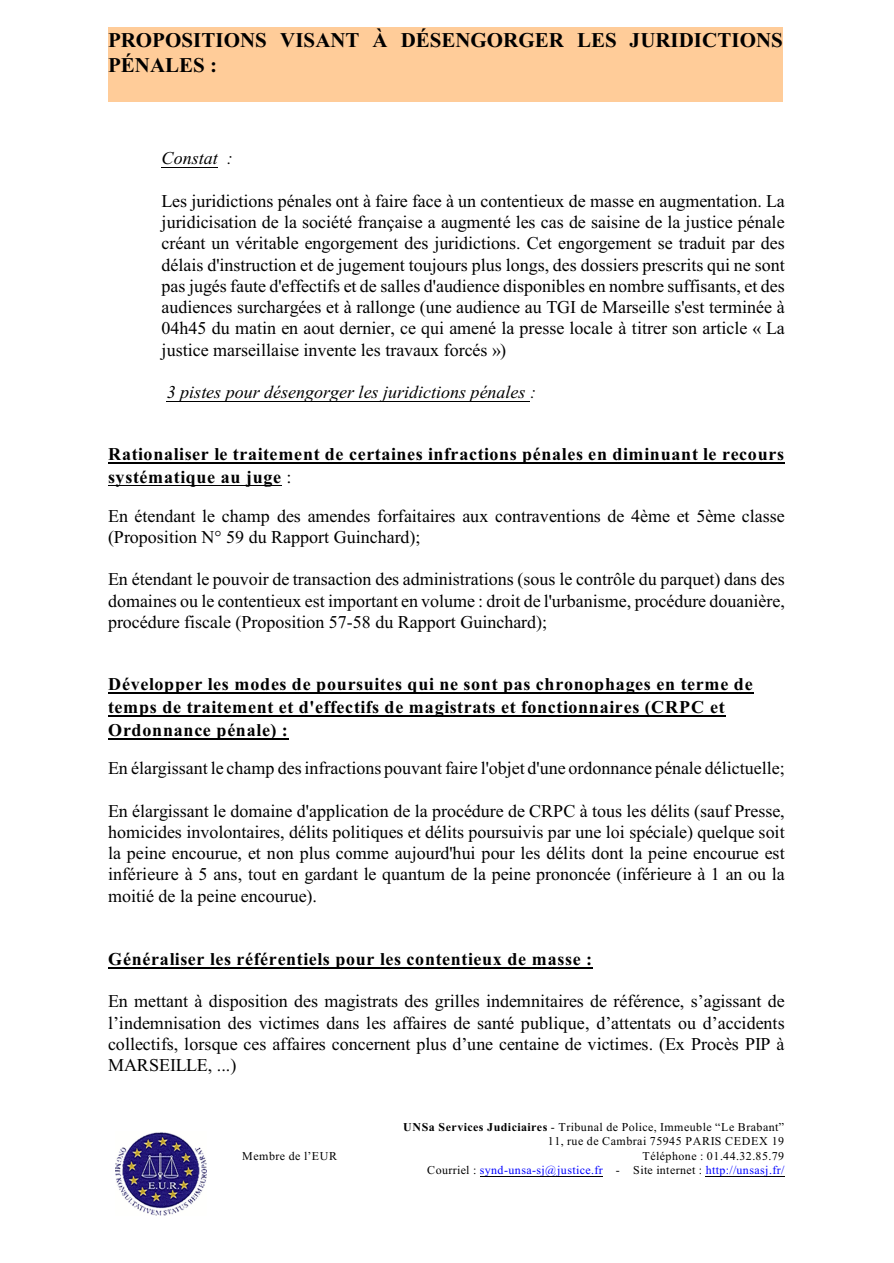
<style>
.page{position:relative;width:894px;height:1263px;background:#fff}
.page>*{position:absolute;margin:0;border:0;box-sizing:border-box;transform-origin:0 0}
.t1{font:700 21px/24.9px "Times New Roman";color:#000}
.t2{font:18px/21.3px "Times New Roman";color:#000;text-align:justify}
.t3{font:700 18px/22.8px "Times New Roman";letter-spacing:.04em;color:#000}
.t4{font:italic 18px "Times New Roman";letter-spacing:.005em;color:#000}
.t5{font:12px/14.4px "Times New Roman";letter-spacing:.03em;color:#000;text-align:right}
.s1{font-weight:400}
.s2{font-weight:700}
.s3{color:#00f}
</style>
<div class="page">
<img style="left:116px;top:1132px;width:91px;height:84px">
<hr style="left:480px;top:1176px;width:123px;height:1px;background:#000">
<hr style="left:706px;top:1176px;width:79px;height:1px;background:#000">
<hr style="left:783px;top:27px;width:1px;height:74px;background:#000">
<hr style="left:108px;top:101px;width:675px;height:1px;background:#000">
<div style="left:108px;top:27px;width:675px;height:50px;background:#fc9"></div>
<div style="left:108px;top:77px;width:675px;height:24px;background:#fc9"></div>
<hr style="left:162px;top:167px;width:56px;height:1px;background:#000">
<hr style="left:167px;top:401px;width:363px;height:1px;background:#000">
<hr style="left:108px;top:463px;width:677px;height:1px;background:#000">
<hr style="left:108px;top:485px;width:174px;height:1px;background:#000">
<hr style="left:108px;top:692px;width:645px;height:2px;background:#000">
<hr style="left:108px;top:715px;width:617px;height:1px;background:#000">
<hr style="left:108px;top:738px;width:180px;height:1px;background:#000">
<hr style="left:108px;top:968px;width:485px;height:1px;background:#000">
<p class="t1" style="left:108px;top:30px;width:676px">PROPOSITIONS VISANT À DÉSENGORGER LES JURIDICTIONS<br>PÉNALES :</p>
<p class="t4" style="left:162px;top:152px;width:73px">Constat :</p>
<p class="t2" style="left:162px;top:192px;width:625px">Les juridictions pénales ont à faire face à un contentieux de masse en augmentation. La juridicisation de la société française a augmenté les cas de saisine de la justice pénale créant un véritable engorgement des juridictions. Cet engorgement se traduit par des délais d'instruction et de jugement toujours plus longs, des dossiers prescrits qui ne sont pas jugés faute d'effectifs et de salles d'audience disponibles en nombre suffisants, et des audiences surchargées et à rallonge (une audience au TGI de Marseille s'est terminée à 04h45 du matin en aout dernier, ce qui amené la presse locale à titrer son article « La justice marseillaise invente les travaux forcés »)</p>
<p class="t4" style="left:167px;top:386px;width:371px">3 pistes pour désengorger les juridictions pénales :</p>
<p class="t3" style="left:108px;top:444px;width:678px">Rationaliser le traitement de certaines infractions pénales en diminuant le recours systématique au juge <span class="s1">:</span></p>
<p class="t2" style="left:108px;top:507px;width:678px">En étendant le champ des amendes forfaitaires aux contraventions de 4ème et 5ème classe (Proposition N° 59 du Rapport Guinchard);</p>
<p class="t2" style="left:108px;top:571px;width:678px">En étendant le pouvoir de transaction des administrations (sous le contrôle du parquet) dans des domaines ou le contentieux est important en volume : droit de l'urbanisme, procédure douanière, procédure fiscale (Proposition 57-58 du Rapport Guinchard);</p>
<p class="t3" style="left:108px;top:674px;width:646px">Développer les modes de poursuites qui ne sont pas chronophages en terme de temps de traitement et d'effectifs de magistrats et fonctionnaires (CRPC et<br>Ordonnance pénale) :</p>
<p class="t2" style="left:108px;top:759px;width:678px">En élargissant le champ des infractions pouvant faire l'objet d'une ordonnance pénale délictuelle;</p>
<p class="t2" style="left:108px;top:802px;width:678px">En élargissant le domaine d'application de la procédure de CRPC à tous les délits (sauf Presse, homicides involontaires, délits politiques et délits poursuivis par une loi spéciale) quelque soit la peine encourue, et non plus comme aujourd'hui pour les délits dont la peine encourue est inférieure à 5 ans, tout en gardant le quantum de la peine prononcée (inférieure à 1 an ou la moitié de la peine encourue).</p>
<p class="t3" style="left:108px;top:949px;width:486px">Généraliser les référentiels pour les contentieux de masse :</p>
<p class="t2" style="left:108px;top:992px;width:678px">En mettant à disposition des magistrats des grilles indemnitaires de référence, s’agissant de l’indemnisation des victimes dans les affaires de santé publique, d’attentats ou d’accidents collectifs, lorsque ces affaires concernent plus d’une centaine de victimes. (Ex Procès PIP à MARSEILLE, ...)</p>
<p class="t5" style="left:403px;top:1121px;width:383px"><span class="s2">UNSa Services Judiciaires</span> - Tribunal de Police, Immeuble “Le Brabant”<br>11, rue de Cambrai 75945 PARIS CEDEX 19</p>
<p class="t5" style="left:242px;top:1150px;width:97px">Membre de l’EUR</p>
<p class="t5" style="left:427px;top:1150px;width:359px">Téléphone : 01.44.32.85.79<br>Courriel : <span class="s3">synd-unsa-sj@justice.fr</span> - Site internet : <span class="s3">http://unsasj.fr/</span></p>
</div>
